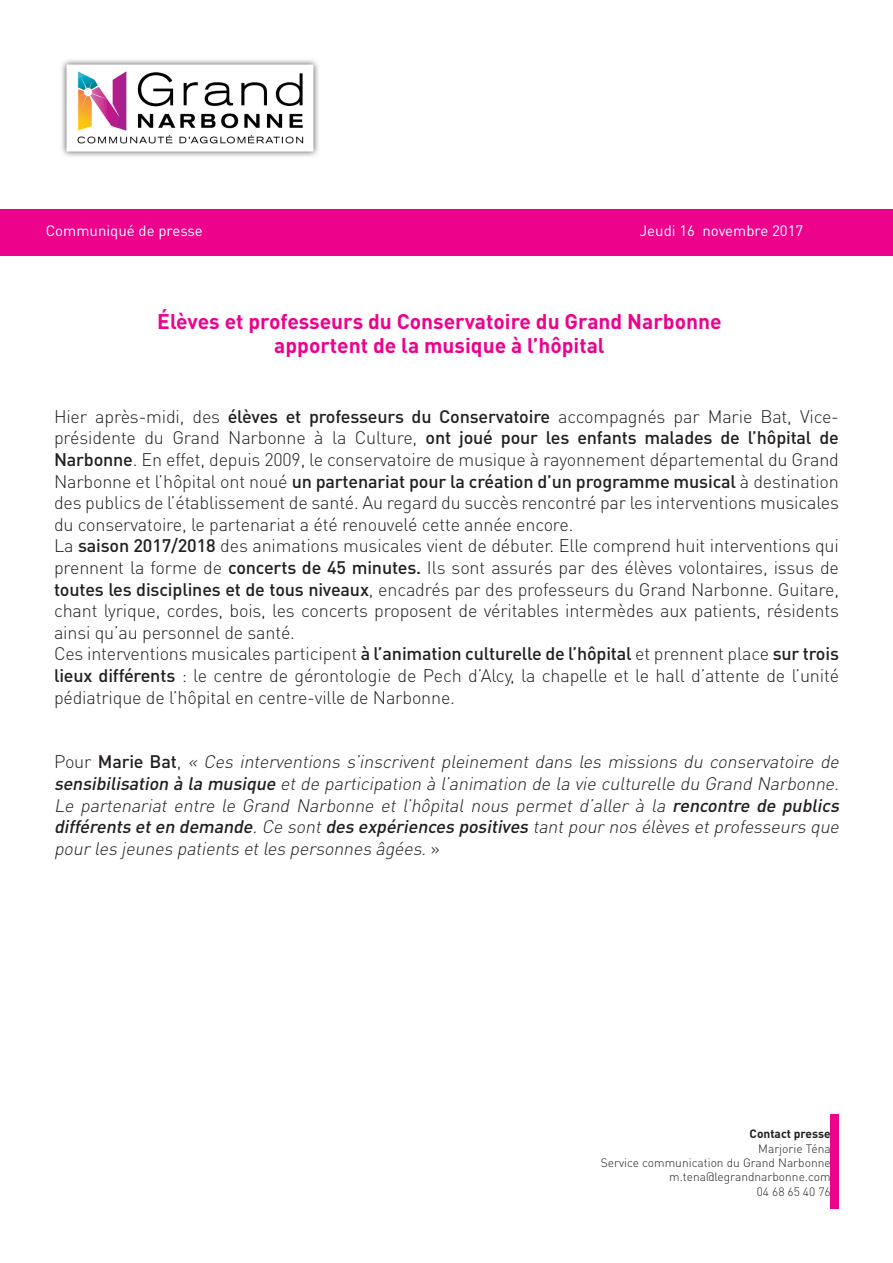
<style>
.page{position:relative;width:893px;height:1263px;background:#fff}
.page>*{position:absolute;margin:0;border:0;box-sizing:border-box;transform-origin:0 0}
.t1{font:700 21px "DIN Pro";color:#ed028c}
.t2{font:300 18px/21.6px "DIN Pro";letter-spacing:-.01em;color:#231f20;text-align:justify}
.t3{font:italic 300 18px/21.6px "DIN Pro";color:#231f20;text-align:justify}
.t4{font:15px "DIN Pro";color:#fff}
.t5{font:300 12px "DIN Pro";color:#231f20}
.t6{font:700 12px "DIN Pro";color:#231f20}
.s1{font-weight:500}
.s2{font-style:normal}
.s3{font-weight:500;font-style:normal}
</style>
<div class="page">
<div style="left:0;top:209px;width:893px;height:47px;background:#ed028c"></div>
<div style="left:831px;top:1114px;width:8px;height:95px;background:#ed028c"></div>
<img style="left:62px;top:60px;width:256px;height:97px">
<p class="t4" style="left:46px;top:220px;width:159px">Communiqué de presse</p>
<p class="t4" style="left:640px;top:220px;width:165px">Jeudi 16 novembre 2017</p>
<p class="t1" style="left:157px;top:307px;width:566px">Élèves et professeurs du Conservatoire du Grand Narbonne</p>
<p class="t1" style="left:274px;top:331px;width:332px">apportent de la musique à l’hôpital</p>
<p class="t2" style="left:54px;top:405px;width:786px">Hier après-midi, des <span class="s1">élèves et professeurs du Conservatoire</span> accompagnés par Marie Bat, Vice&shy;présidente du Grand Narbonne à la Culture, <span class="s1">ont joué pour les enfants malades de l’hôpital de Narbonne</span>. En effet, depuis 2009, le conservatoire de musique à rayonnement départemental du Grand Narbonne et l’hôpital ont noué <span class="s1">un partenariat pour la création d’un programme musical</span> à destination des publics de l’établissement de santé. Au regard du succès rencontré par les interventions musicales du conservatoire, le partenariat a été renouvelé cette année encore.</p>
<p class="t2" style="left:54px;top:534px;width:786px">La <span class="s1">saison 2017/2018</span> des animations musicales vient de débuter. Elle comprend huit interventions qui prennent la forme de <span class="s1">concerts de 45 minutes.</span> Ils sont assurés par des élèves volontaires, issus de <span class="s1">toutes les disciplines et de tous niveaux</span>, encadrés par des professeurs du Grand Narbonne. Guitare, chant lyrique, cordes, bois, les concerts proposent de véritables intermèdes aux patients, résidents ainsi qu’au personnel de santé.</p>
<p class="t2" style="left:54px;top:642px;width:787px">Ces interventions musicales participent <span class="s1">à l’animation culturelle de l’hôpital</span> et prennent place <span class="s1">sur trois lieux différents</span> : le centre de gérontologie de Pech d’Alcy, la chapelle et le hall d’attente de l’unité pédiatrique de l’hôpital en centre-ville de Narbonne.</p>
<p class="t3" style="left:54px;top:750px;width:790px"><span class="s2">P o u r</span> <span class="s3">M a ri e B a t</span> <span class="s2">,</span> « Ces interventions s’inscrivent pleinement dans les missions du conservatoire de <span class="s1">sensibilisation à la musique</span> etde participation à l’animation de la vie culturelle du Grand Narbonne.<br>Le partenariat entre le Grand Narbonne et l’hôpital nous permet d’aller à la <span class="s1">rencontre de publics différents eten demande</span>.Ce sont<span class="s1">des expériences positives</span> tantpournos élèves etprofesseurs que pourles jeunes patients etles personnes âgées<span class="s2">. »</span></p>
<p class="t6" style="left:750px;top:1126px;width:83px">Contact presse</p>
<p class="t5" style="left:758px;top:1140px;width:74px">Marjorie Téna</p>
<p class="t5" style="left:601px;top:1154px;width:231px">Service communication du Grand Narbonne</p>
<p class="t5" style="left:669px;top:1169px;width:163px">m.tena@legrandnarbonne.com</p>
<p class="t5" style="left:757px;top:1183px;width:75px">04 68 65 40 76</p>
</div>
